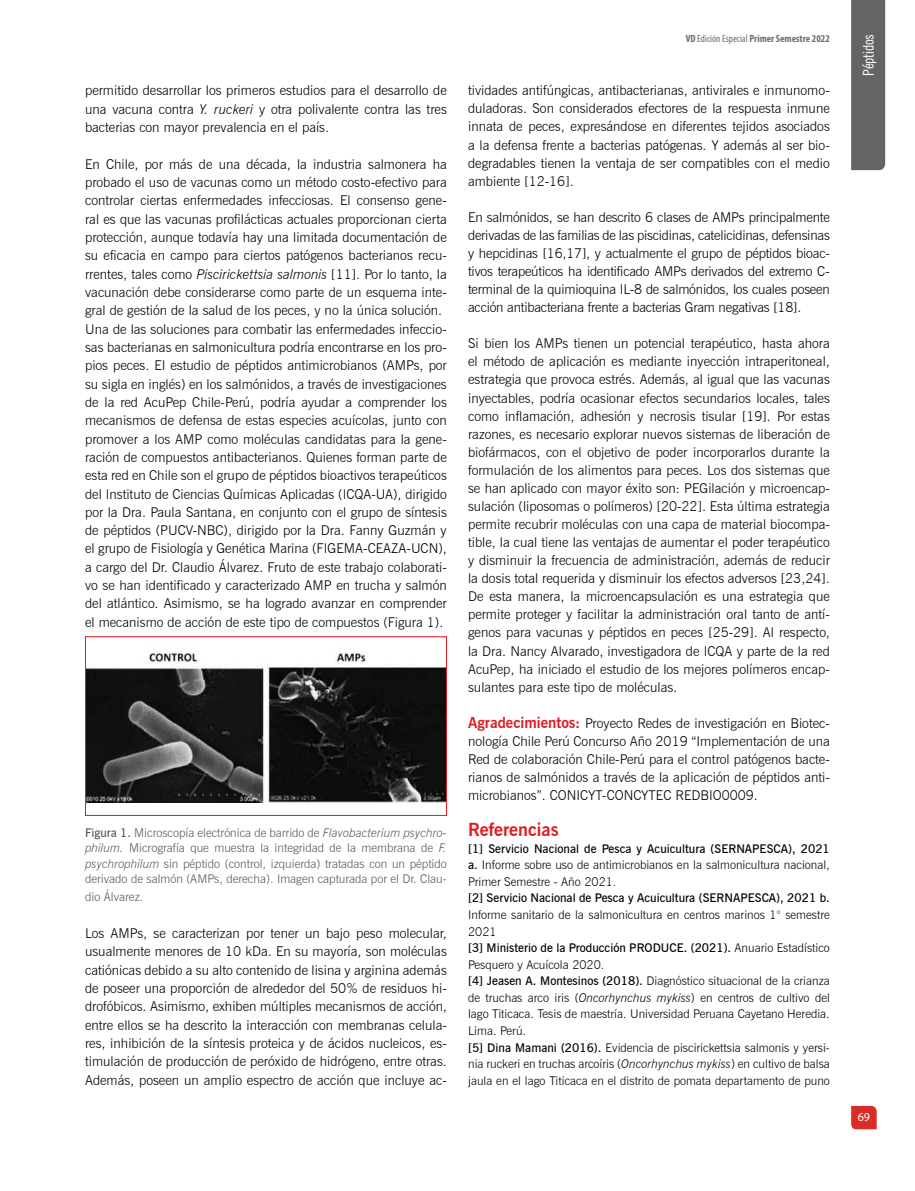
<style>
.page{position:relative;width:915px;height:1191px;background:#fff}
.page>*{position:absolute;margin:0;border:0;box-sizing:border-box;transform-origin:0 0}
.t1{font:700 18px "News Gothic BT";color:#e11b22}
.t2{font:condensed 15px "News Gothic BT";letter-spacing:-.01em;color:#fff}
.t3{font:300 13.5px/18.3px "News Gothic BT";color:#000;text-align:justify}
.t4{font:300 12px/16.5px "News Gothic BT";color:#000;text-align:justify}
.t5{font:300 12px/15.3px "News Gothic BT";color:#58595b;text-align:justify}
.t6{font:600 12px "News Gothic BT";color:#000}
.t7{font:12px "Myriad Pro";color:#fff}
.t8{font:700 condensed 10.5px "Myriad Pro";color:#6d6e71}
.s1{font-style:italic}
.s2{font-weight:600}
.s3{font-weight:400}
.s4{font-weight:700;font-size:15px;color:#e11b22}
</style>
<div class="page">
<svg style="left:851px;top:1106px;width:25px;height:23px"></svg>
<img style="left:87px;top:652px;width:357px;height:150px">
<div style="left:85px;top:636px;width:361px;height:180px;border:1px solid #e11b22"></div>
<div style="left:851px;top:0;width:33px;height:170px;background:#636466"></div>
<p class="t3" style="left:85px;top:81px;width:363px">permitido desarrollar los primeros estudios para el desarrollo de una vacuna contra <span class="s1">Y. ruckeri</span> y otra polivalente contra las tres bacterias con mayor prevalencia en el país.</p>
<p class="t3" style="left:85px;top:155px;width:363px;text-align:left">En Chile, por más de una década, la industria salmonera ha probado el uso de vacunas como un método costo-efectivo para controlar ciertas enfermedades infecciosas. El consenso gene&shy;ral es que las vacunas profilácticas actuales proporcionan cierta protección, aunque todavía hay una limitada documentación de su eficacia en campo para ciertos patógenos bacterianos recu&shy;rrentes, tales como <span class="s1">Piscirickettsia salmonis</span> [11]. Por lo tanto, la vacunación debe considerarse como parte de un esquema inte&shy;gral de gestión de la salud de los peces, y no la única solución.<br>Una de las soluciones para combatir las enfermedades infeccio&shy;sas bacterianas en salmonicultura podría encontrarse en los pro&shy;pios peces. El estudio de péptidos antimicrobianos (AMPs, por su sigla en inglés) en los salmónidos, a través de investigaciones de la red AcuPep Chile-Perú, podría ayudar a comprender los mecanismos de defensa de estas especies acuícolas, junto con promover a los AMP como moléculas candidatas para la gene&shy;ración de compuestos antibacterianos. Quienes forman parte de esta red en Chile son el grupo de péptidos bioactivos terapeúticos del Instituto de Ciencias Químicas Aplicadas (ICQA-UA), dirigido por la Dra. Paula Santana, en conjunto con el grupo de síntesis de péptidos (PUCV-NBC), dirigido por la Dra. Fanny Guzmán y el grupo de Fisiología y Genética Marina (FIGEMA-CEAZA-UCN), a cargo del Dr. Claudio Álvarez. Fruto de este trabajo colaborati&shy;vo se han identificado y caracterizado AMP en trucha y salmón del atlántico. Asimismo, se ha logrado avanzar en comprender el mecanismo de acción de este tipo de compuestos (Figura 1).</p>
<p class="t5" style="left:85px;top:825px;width:363px"><span class="s2">Figura 1.</span> Microscopía electrónica de barrido de <span class="s1">Flavobacterium psychro&shy;philum.</span> Micrografía que muestra la integridad de la membrana de <span class="s1">F. psychrophilum</span> sin péptido (control, izquierda) tratadas con un péptido derivado de salmón (AMPs, derecha). Imagen capturada por el Dr. Clau-</p>
<p class="t5" style="left:85px;top:889px;width:60px">dio Álvarez.</p>
<p class="t3" style="left:85px;top:924px;width:363px">Los AMPs, se caracterizan por tener un bajo peso molecular, usualmente menores de 10 kDa. En su mayoría, son moléculas catiónicas debido a su alto contenido de lisina y arginina además de poseer una proporción de alrededor del 50% de residuos hi&shy;drofóbicos. Asimismo, exhiben múltiples mecanismos de acción, entre ellos se ha descrito la interacción con membranas celula&shy;res, inhibición de la síntesis proteica y de ácidos nucleicos, es&shy;timulación de producción de peróxido de hidrógeno, entre otras.<br>Además, poseen un amplio espectro de acción que incluye ac-</p>
<p class="t8" style="left:685px;top:32px;width:146px">VD <span class="s3">Edición Especial</span> Primer Semestre 2022</p>
<p class="t3" style="left:468px;top:81px;width:363px">tividades antifúngicas, antibacterianas, antivirales e inmunomo&shy;duladoras. Son considerados efectores de la respuesta inmune innata de peces, expresándose en diferentes tejidos asociados a la defensa frente a bacterias patógenas. Y además al ser bio&shy;degradables tienen la ventaja de ser compatibles con el medio ambiente [12-16].</p>
<p class="t3" style="left:468px;top:208px;width:363px">En salmónidos, se han descrito 6 clases de AMPs principalmente derivadas de las familias de las piscidinas, catelicidinas, defensinas y hepcidinas [16,17], y actualmente el grupo de péptidos bioac&shy;tivos terapeúticos ha identificado AMPs derivados del extremo C&shy;terminal de la quimioquina IL-8 de salmónidos, los cuales poseen acción antibacteriana frente a bacterias Gram negativas [18].</p>
<p class="t3" style="left:468px;top:334px;width:363px">Si bien los AMPs tienen un potencial terapéutico, hasta ahora el método de aplicación es mediante inyección intraperitoneal, estrategia que provoca estrés. Además, al igual que las vacunas inyectables, podría ocasionar efectos secundarios locales, tales como inflamación, adhesión y necrosis tisular [19]. Por estas razones, es necesario explorar nuevos sistemas de liberación de biofármacos, con el objetivo de poder incorporarlos durante la formulación de los alimentos para peces. Los dos sistemas que se han aplicado con mayor éxito son: PEGilación y microencap&shy;sulación (liposomas o polímeros) [20-22]. Esta última estrategia permite recubrir moléculas con una capa de material biocompa&shy;tible, la cual tiene las ventajas de aumentar el poder terapéutico y disminuir la frecuencia de administración, además de reducir la dosis total requerida y disminuir los efectos adversos [23,24].<br>De esta manera, la microencapsulación es una estrategia que permite proteger y facilitar la administración oral tanto de antí&shy;genos para vacunas y péptidos en peces [25-29]. Al respecto, la Dra. Nancy Alvarado, investigadora de ICQA y parte de la red AcuPep, ha iniciado el estudio de los mejores polímeros encap&shy;sulantes para este tipo de moléculas.</p>
<p class="t3" style="left:468px;top:714px;width:363px"><span class="s4">Agradecimientos:</span> Proyecto Redes de investigación en Biotec&shy;nología Chile Perú Concurso Año 2019 “Implementación de una Red de colaboración Chile-Perú para el control patógenos bacte&shy;rianos de salmónidos a través de la aplicación de péptidos anti&shy;microbianos”. CONICYT-CONCYTEC REDBIO0009.</p>
<h1 class="t1" style="left:468px;top:818px;width:92px">Referencias</h1>
<p class="t4" style="left:468px;top:840px;width:363px"><span class="s2">[1] Servicio Nacional de Pesca y Acuicultura (SERNAPESCA), 2021 a.</span> Informe sobre uso de antimicrobianos en la salmonicultura nacional, Primer Semestre - Año 2021.</p>
<p class="t6" style="left:468px;top:891px;width:363px">[2] Servicio Nacional de Pesca y Acuicultura (SERNAPESCA), 2021 b.</p>
<p class="t4" style="left:468px;top:906px;width:363px;text-align:left">Informe sanitario de la salmonicultura en centros marinos 1° semestre 2021<br><span class="s2">[3] Ministerio de la Producción PRODUCE. (2021).</span> Anuario Estadístico Pesquero y Acuícola 2020.<br><span class="s2">[4] Jeasen A. Montesinos (2018).</span> Diagnóstico situacional de la crianza de truchas arco iris (<span class="s1">Oncorhynchus mykiss</span>) en centros de cultivo del lago Titicaca. Tesis de maestría. Universidad Peruana Cayetano Heredia.<br>Lima. Perú.<br><span class="s2">[5] Dina Mamani (2016).</span> Evidencia de piscirickettsia salmonis y yersi&shy;nia ruckeri en truchas arcoíris (<span class="s1">Oncorhynchus mykiss</span>) en cultivo de balsa jaula en el lago Titicaca en el distrito de pomata departamento de puno</p>
<p class="t2" style="left:859px;top:76px;width:43px;rotate:-90deg">Péptidos</p>
<p class="t7" style="left:857px;top:1109px;width:14px">69</p>
</div>
